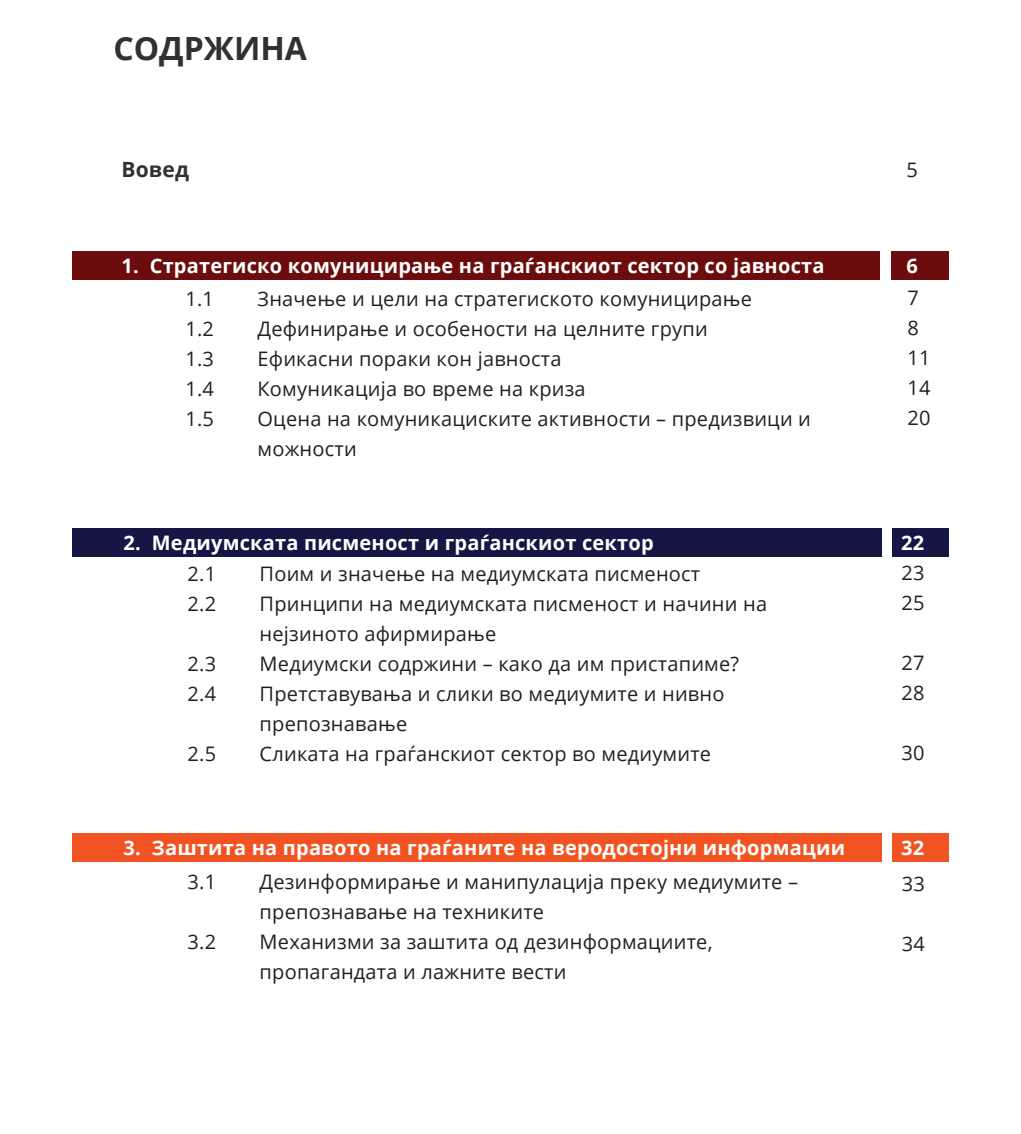
<style>
.page{position:relative;width:1021px;height:1134px;background:#fff}
.page>*{position:absolute;margin:0;border:0;box-sizing:border-box;transform-origin:0 0}
.t1{font:700 32px "Open Sans";color:#303232}
.t2{font:700 21px "Open Sans";letter-spacing:.01em;color:#303232}
.t3{font:20px/30px "Open Sans";letter-spacing:.01em;color:#231f20}
.t4{font:700 20px "Open Sans";letter-spacing:.01em;color:#fff}
</style>
<div class="page">
<div style="left:906px;top:833px;width:42px;height:29px;background:#f15422"></div>
<div style="left:72px;top:251px;width:807px;height:28px;background:#6c0c0d"></div>
<div style="left:72px;top:833px;width:809px;height:29px;background:#f15422"></div>
<div style="left:891px;top:251px;width:41px;height:28px;background:#6c0c0d"></div>
<div style="left:72px;top:528px;width:809px;height:28px;background:#151644"></div>
<div style="left:891px;top:528px;width:42px;height:28px;background:#151644"></div>
<div style="left:891px;top:833px;width:42px;height:29px;background:#f15422"></div>
<div style="left:927px;top:528px;width:21px;height:28px;background:#151644"></div>
<div style="left:927px;top:251px;width:21px;height:28px;background:#6c0c0d"></div>
<p class="t1" style="left:113px;top:26px;width:195px">СОДРЖИНА</p>
<p class="t2" style="left:121px;top:155px;width:69px">Вовед</p>
<p class="t3" style="left:906px;top:154px;width:13px">5</p>
<p class="t4" style="left:121px;top:251px;width:704px">1. Стратегиско комуницирање на граѓанскиот сектор со јавноста</p>
<p class="t4" style="left:906px;top:251px;width:13px">6</p>
<p class="t3" style="left:185px;top:283px;width:30px">1.1</p>
<p class="t3" style="left:257px;top:283px;width:496px">Значење и цели на стратегиското комуницирање</p>
<p class="t3" style="left:185px;top:313px;width:30px">1.2</p>
<p class="t3" style="left:257px;top:313px;width:452px">Дефинирање и особености на целните групи</p>
<p class="t3" style="left:185px;top:343px;width:30px">1.3</p>
<p class="t3" style="left:257px;top:343px;width:305px">Ефикасни пораки кон јавноста</p>
<p class="t3" style="left:185px;top:373px;width:30px">1.4</p>
<p class="t3" style="left:257px;top:373px;width:330px">Комуникација во време на криза</p>
<p class="t3" style="left:185px;top:403px;width:30px">1.5</p>
<p class="t3" style="left:257px;top:403px;width:555px">Oцена на комуникациските активности – предизвици и можности</p>
<p class="t3" style="left:907px;top:283px;width:13px">7</p>
<p class="t3" style="left:907px;top:313px;width:13px">8</p>
<p class="t3" style="left:907px;top:343px;width:25px">11</p>
<p class="t3" style="left:907px;top:373px;width:25px">14</p>
<p class="t3" style="left:907px;top:403px;width:25px">20</p>
<p class="t4" style="left:124px;top:528px;width:531px">2. Медиумската писменост и граѓанскиот сектор</p>
<p class="t4" style="left:901px;top:528px;width:25px">22</p>
<p class="t3" style="left:901px;top:558px;width:25px">23</p>
<p class="t3" style="left:901px;top:588px;width:25px">25</p>
<p class="t3" style="left:188px;top:558px;width:30px">2.1</p>
<p class="t3" style="left:260px;top:558px;width:442px">Поим и значење на медиумската писменост</p>
<p class="t3" style="left:188px;top:588px;width:30px">2.2</p>
<p class="t3" style="left:260px;top:588px;width:509px">Принципи на медиумската писменост и начини на нејзиното афирмирање</p>
<p class="t3" style="left:188px;top:648px;width:30px">2.3</p>
<p class="t3" style="left:260px;top:648px;width:481px">Медиумски содржини – како да им пристапиме?</p>
<p class="t3" style="left:188px;top:678px;width:30px">2.4</p>
<p class="t3" style="left:260px;top:678px;width:466px">Претставувања и слики во медиумите и нивно препознавање</p>
<p class="t3" style="left:188px;top:738px;width:30px">2.5</p>
<p class="t3" style="left:260px;top:738px;width:453px">Сликата на граѓанскиот сектор во медиумите</p>
<p class="t3" style="left:901px;top:648px;width:25px">27</p>
<p class="t3" style="left:901px;top:678px;width:25px">28</p>
<p class="t3" style="left:901px;top:738px;width:25px">30</p>
<p class="t4" style="left:124px;top:834px;width:723px">3. Заштита на правото на граѓаните на веродостојни информации</p>
<p class="t4" style="left:901px;top:834px;width:25px">32</p>
<p class="t3" style="left:901px;top:868px;width:25px">33</p>
<p class="t3" style="left:188px;top:866px;width:30px">3.1</p>
<p class="t3" style="left:260px;top:866px;width:540px">Дезинформирање и манипулација преку медиумите – препознавање на техниките</p>
<p class="t3" style="left:188px;top:926px;width:30px">3.2</p>
<p class="t3" style="left:260px;top:926px;width:454px">Механизми за заштита од дезинформациите, пропагандата и лажните вести</p>
<p class="t3" style="left:901px;top:928px;width:25px">34</p>
</div>
